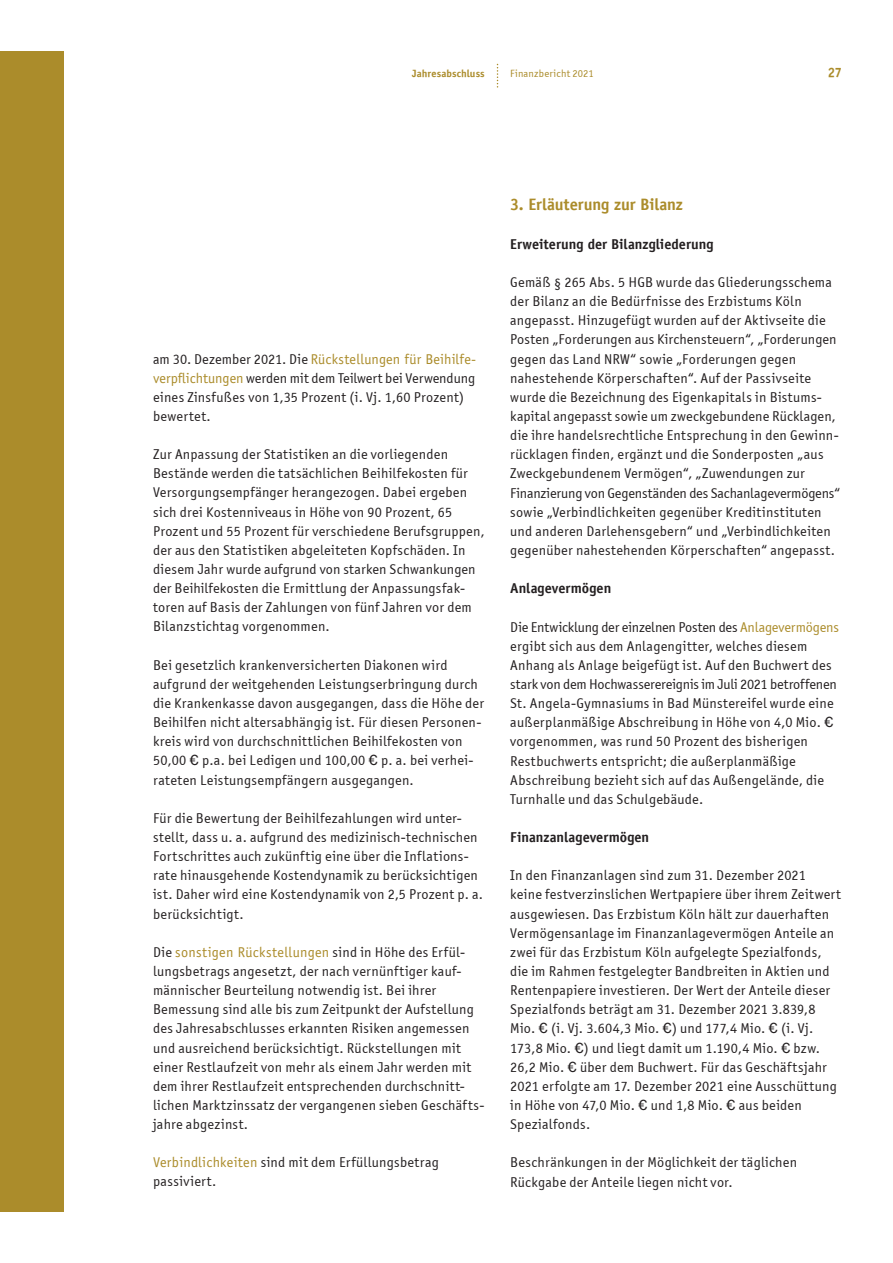
<style>
.page{position:relative;width:893px;height:1263px;background:#fff}
.page>*{position:absolute;margin:0;border:0;box-sizing:border-box;transform-origin:0 0}
.t1{font:700 16.5px "Officina Sans";letter-spacing:-.005em;color:#ab8c2b}
.t2{font:14.25px/19.2px "Officina Sans ITCTT Book";letter-spacing:.02em;color:#231f20}
.t3{font:700 14.25px "Officina Sans";color:#231f20}
.t4{font:13.5px "Officina Sans ITCTT Bold";color:#ab8c2b}
.t5{font:10.5px "Officina Sans ITCTT Book";letter-spacing:.02em;color:#ab8c2b}
.t6{font:10.5px "Officina Sans ITCTT Bold";letter-spacing:.01em;color:#ab8c2b}
.s1{font-family:"Officina Sans Std";color:#ab8c2b}
.s2{font-family:"N Haas Grotesk TX Pro 55 Rg"}
.s3{color:#ab8c2b}
</style>
<div class="page">
<div style="left:0;top:51px;width:64px;height:1161px;background:#ab8c2b"></div>
<svg style="left:497px;top:64px;width:1px;height:24px"></svg>
<p class="t6" style="left:412px;top:66px;width:74px">Jahresabschluss</p>
<p class="t5" style="left:510px;top:67px;width:85px">Finanzbericht 2021</p>
<p class="t4" style="left:828px;top:64px;width:16px">27</p>
<p class="t2" style="left:153px;top:349px;width:325px">am 30. Dezember 2021. Die <span class="s1">Rückstellungen für Beihilfe&shy;verpflichtungen</span> werden mit dem Teilwert bei Verwendung eines Zinsfußes von 1,35 Prozent (i. Vj. 1,60 Prozent) bewertet.</p>
<p class="t2" style="left:153px;top:445px;width:333px">Zur Anpassung der Statistiken an die vorliegenden Bestände werden die tatsächlichen Beihilfekosten für Versorgungsempfänger herangezogen. Dabei ergeben sich drei Kostenniveaus in Höhe von 90 Prozent, 65<br>Prozent und 55 Prozent für verschiedene Berufsgruppen, der aus den Statistiken abgeleiteten Kopfschäden. In diesem Jahr wurde aufgrund von starken Schwankungen der Beihilfekosten die Ermittlung der Anpassungsfak&shy;toren auf Basis der Zahlungen von fünf Jahren vor dem Bilanzstichtag vorgenommen.</p>
<p class="t2" style="left:153px;top:655px;width:333px">Bei gesetzlich krankenversicherten Diakonen wird aufgrund der weitgehenden Leistungserbringung durch die Krankenkasse davon ausgegangen, dass die Höhe der Beihilfen nicht altersabhängig ist. Für diesen Personen&shy;kreis wird von durchschnittlichen Beihilfekosten von 50,00 <span class="s2">€</span> p.a. bei Ledigen und 100,00 <span class="s2">€</span> p. a. bei verhei&shy;rateten Leistungsempfängern ausgegangen.</p>
<p class="t2" style="left:153px;top:808px;width:332px">Für die Bewertung der Beihilfezahlungen wird unter&shy;stellt, dass u. a. aufgrund des medizinisch-technischen Fortschrittes auch zukünftig eine über die Inflations&shy;rate hinausgehende Kostendynamik zu berücksichtigen ist. Daher wird eine Kostendynamik von 2,5 Prozent p. a. berücksichtigt.</p>
<p class="t2" style="left:153px;top:942px;width:333px">Die <span class="s1">sonstigen Rückstellungen</span> sind in Höhe des Erfül&shy;lungsbetrags angesetzt, der nach vernünftiger kauf&shy;männischer Beurteilung notwendig ist. Bei ihrer Bemessung sind alle bis zum Zeitpunkt der Aufstellung des Jahresabschlusses erkannten Risiken angemessen und ausreichend berücksichtigt. Rückstellungen mit einer Restlaufzeit von mehr als einem Jahr werden mit dem ihrer Restlaufzeit entsprechenden durchschnitt&shy;lichen Marktzinssatz der vergangenen sieben Geschäfts&shy;jahre abgezinst.</p>
<p class="t2" style="left:153px;top:1153px;width:287px"><span class="s1">Verbindlichkeiten</span> sind mit dem Erfüllungsbetrag passiviert.</p>
<p class="t1" style="left:510px;top:198px;width:174px">3. Erläuterung zur Bilanz</p>
<p class="t3" style="left:510px;top:238px;width:205px">Erweiterung der Bilanzgliederung</p>
<p class="t2" style="left:510px;top:273px;width:331px">Gemäß § 265 Abs. 5 HGB wurde das Gliederungsschema der Bilanz an die Bedürfnisse des Erzbistums Köln angepasst. Hinzugefügt wurden auf der Aktivseite die Posten „Forderungen aus Kirchensteuern“, „Forderungen gegen das Land NRW“ sowie „Forderungen gegen nahestehende Körperschaften“. Auf der Passivseite wurde die Bezeichnung des Eigenkapitals in Bistums&shy;kapital angepasst sowie um zweckgebundene Rücklagen, die ihre handelsrechtliche Entsprechung in den Gewinn&shy;rücklagen finden, ergänzt und die Sonderposten „aus Zweckgebundenem Vermögen“, „Zuwendungen zur Finanzierung von Gegenständen des Sachanlagevermögens“ sowie „Verbindlichkeiten gegenüber Kreditinstituten und anderen Darlehensgebern“ und „Verbindlichkeiten gegenüber nahestehenden Körperschaften“ angepasst.</p>
<p class="t3" style="left:510px;top:582px;width:103px">Anlagevermögen</p>
<p class="t2" style="left:510px;top:617px;width:330px">Die Entwicklung der einzelnen Posten des <span class="s3">Anlagevermögens </span>ergibt sich aus dem Anlagengitter, welches diesem Anhang als Anlage beigefügt ist. Auf den Buchwert des stark von dem Hochwasserereignis im Juli 2021 betroffenen St. Angela-Gymnasiums in Bad Münstereifel wurde eine außerplanmäßige Abschreibung in Höhe von 4,0 Mio. <span class="s2">€ </span>vorgenommen, was rund 50 Prozent des bisherigen Restbuchwerts entspricht; die außerplanmäßige Abschreibung bezieht sich auf das Außengelände, die Turnhalle und das Schulgebäude.</p>
<p class="t3" style="left:510px;top:831px;width:140px">Finanzanlagevermögen</p>
<p class="t2" style="left:510px;top:866px;width:332px">In den Finanzanlagen sind zum 31. Dezember 2021 keine festverzinslichen Wertpapiere über ihrem Zeitwert ausgewiesen. Das Erzbistum Köln hält zur dauerhaften Vermögensanlage im Finanzanlagevermögen Anteile an zwei für das Erzbistum Köln aufgelegte Spezialfonds, die im Rahmen festgelegter Bandbreiten in Aktien und Rentenpapiere investieren. Der Wert der Anteile dieser Spezialfonds beträgt am 31. Dezember 2021 3.839,8<br>Mio. <span class="s2">€</span> (i. Vj. 3.604,3 Mio. <span class="s2">€</span>) und 177,4 Mio. <span class="s2">€</span> (i. Vj.<br>173,8 Mio. <span class="s2">€</span>) und liegt damit um 1.190,4 Mio. <span class="s2">€</span> bzw.<br>26,2 Mio. <span class="s2">€</span> über dem Buchwert. Für das Geschäftsjahr 2021 erfolgte am 17. Dezember 2021 eine Ausschüttung in Höhe von 47,0 Mio. <span class="s2">€</span> und 1,8 Mio. <span class="s2">€</span> aus beiden Spezialfonds.</p>
<p class="t2" style="left:510px;top:1153px;width:288px">Beschränkungen in der Möglichkeit der täglichen<br>Rückgabe der Anteile liegen nicht vor.</p>
</div>
